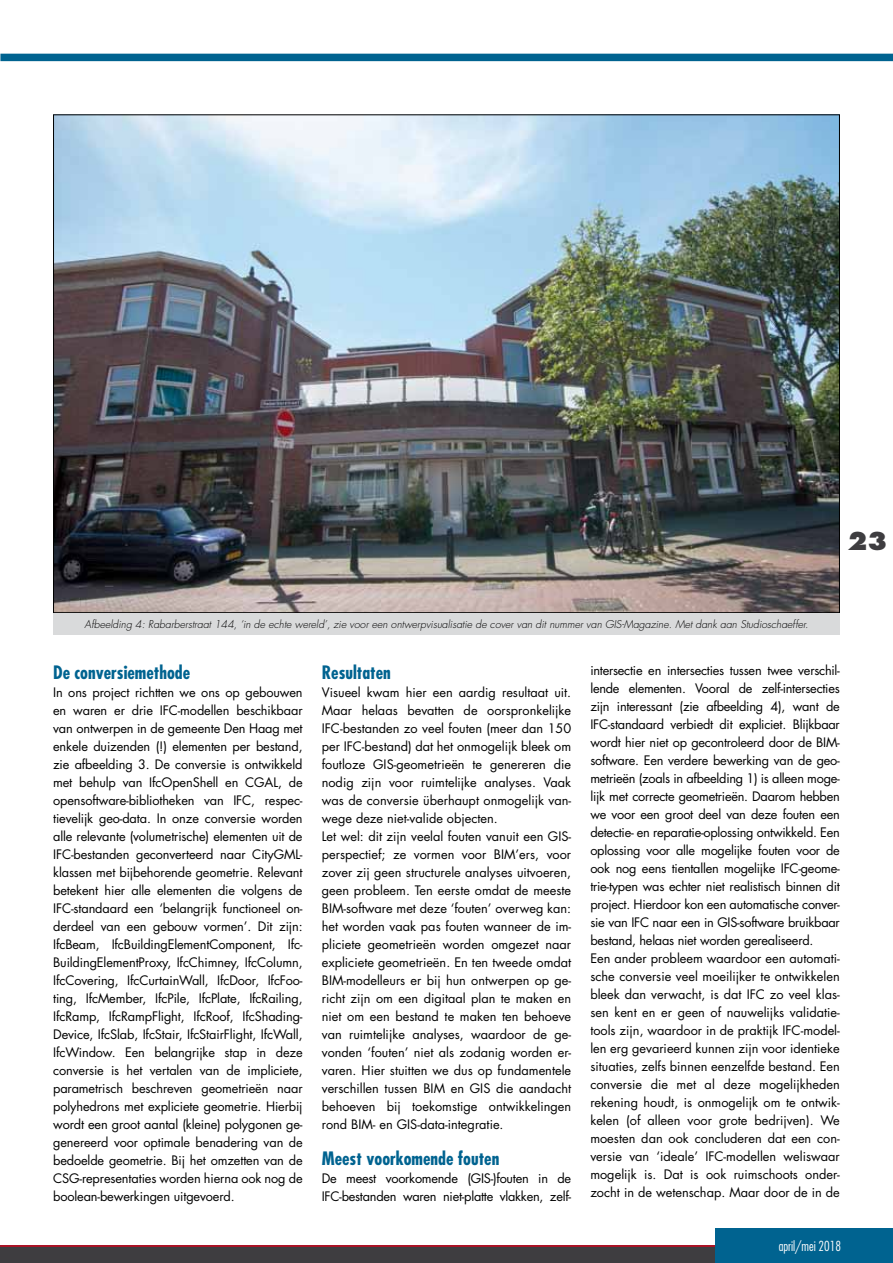
<style>
.page{position:relative;width:893px;height:1263px;background:#fff}
.page>*{position:absolute;margin:0;border:0;box-sizing:border-box;transform-origin:0 0}
.t1{font:800 24px "Futura Std";color:#3e3d40}
.t2{font:700 condensed 18px "Futura Std";color:#006390}
.t3{font:300 condensed 13.5px "Futura";color:#fff}
.t4{font:12.75px/18px "Futura Std";color:#000}
.t5{font:12.75px/18px "Futura Std";letter-spacing:-.02em;color:#000}
.t6{font:italic 300 10.5px "Futura Std";color:#000}
</style>
<div class="page">
<div style="left:0;top:54px;width:893px;height:7px;background:#006390"></div>
<div style="left:0;top:1246px;width:893px;height:17px;background:#3e3d40"></div>
<div style="left:715px;top:1229px;width:178px;height:34px;background:#006390"></div>
<hr style="left:0;top:1245px;width:715px;height:2px;background:#cd071e">
<img style="left:55px;top:116px;width:783px;height:495px">
<div style="left:53px;top:613px;width:787px;height:21px;background:#d9dadb"></div>
<h1 class="t1" style="left:847px;top:526px;width:41px">23</h1>
<p class="t6" style="left:85px;top:618px;width:725px">Afbeelding 4: Rabarberstraat 144, ‘in de echte wereld’, zie voor een ontwerpvisualisatie de cover van dit nummer van GIS-Magazine. Met dank aan Studioschaeffer.</p>
<h2 class="t2" style="left:53px;top:661px;width:139px">De conversiemethode</h2>
<p class="t4" style="left:53px;top:683px;width:251px;text-align:justify">In ons project richtten we ons op gebouwen en waren er drie IFC-modellen beschikbaar van ontwerpen in de gemeente Den Haag met enkele duizenden (!) elementen per bestand, zie afbeelding 3. De conversie is ontwikkeld met behulp van IfcOpenShell en CGAL, de opensoftware-bibliotheken van IFC, respec&shy;tievelijk geo-data. In onze conversie worden alle relevante (volumetrische) elementen uit de IFC-bestanden geconverteerd naar CityGML&shy;klassen met bijbehorende geometrie. Relevant betekent hier alle elementen die volgens de IFC-standaard een ‘belangrijk functioneel on&shy;derdeel van een gebouw vormen’. Dit zijn:<br>IfcBeam, IfcBuildingElementComponent, Ifc-BuildingElementProxy, IfcChimney, IfcColumn, IfcCovering, IfcCurtainWall, IfcDoor, IfcFoo&shy;ting, IfcMember, IfcPile, IfcPlate, IfcRailing, IfcRamp, IfcRampFlight, IfcRoof, IfcShading-Device, IfcSlab, IfcStair, IfcStairFlight, IfcWall, IfcWindow. Een belangrijke stap in deze conversie is het vertalen van de impliciete, parametrisch beschreven geometrieën naar polyhedrons met expliciete geometrie. Hierbij wordt een groot aantal (kleine) polygonen ge&shy;genereerd voor optimale benadering van de bedoelde geometrie. Bij het omzetten van de CSG-representaties worden hierna ook nog de boolean-bewerkingen uitgevoerd.</p>
<h2 class="t2" style="left:322px;top:661px;width:71px">Resultaten</h2>
<p class="t4" style="left:322px;top:683px;width:251px">Visueel kwam hier een aardig resultaat uit.<br>Maar helaas bevatten de oorspronkelijke IFC-bestanden zo veel fouten (meer dan 150 per IFC-bestand) dat het onmogelijk bleek om foutloze GIS-geometrieën te genereren die nodig zijn voor ruimtelijke analyses. Vaak was de conversie überhaupt onmogelijk van&shy;wege deze niet-valide objecten.<br>Let wel: dit zijn veelal fouten vanuit een GIS&shy;perspectief; ze vormen voor BIM’ers, voor zover zij geen structurele analyses uitvoeren, geen probleem. Ten eerste omdat de meeste BIM-software met deze ‘fouten’ overweg kan: het worden vaak pas fouten wanneer de im&shy;pliciete geometrieën worden omgezet naar expliciete geometrieën. En ten tweede omdat BIM-modelleurs er bij hun ontwerpen op ge&shy;richt zijn om een digitaal plan te maken en niet om een bestand te maken ten behoeve van ruimtelijke analyses, waardoor de ge&shy;vonden ‘fouten’ niet als zodanig worden er&shy;varen. Hier stuitten we dus op fundamentele verschillen tussen BIM en GIS die aandacht behoeven bij toekomstige ontwikkelingen rond BIM- en GIS-data-integratie.</p>
<h2 class="t2" style="left:322px;top:1147px;width:179px">Meest voorkomende fouten</h2>
<p class="t5" style="left:322px;top:1169px;width:251px">De meest voorkomende (GIS-)fouten in de<br>IFC-bestanden waren niet-platte vlakken, zelf-</p>
<p class="t5" style="left:590px;top:661px;width:251px">intersectie en intersecties tussen twee verschil&shy;lende elementen. Vooral de zelf-intersecties zijn interessant (zie afbeelding 4), want de IFC-standaard verbiedt dit expliciet. Blijkbaar wordt hier niet op gecontroleerd door de BIM&shy;software. Een verdere bewerking van de geo&shy;metrieën (zoals in afbeelding 1) is alleen moge&shy;lijk met correcte geometrieën. Daarom hebben we voor een groot deel van deze fouten een detectie- en reparatie-oplossing ontwikkeld. Een oplossing voor alle mogelijke fouten voor de ook nog eens tientallen mogelijke IFC-geome&shy;trie-typen was echter niet realistisch binnen dit project. Hierdoor kon een automatische conver&shy;sie van IFC naar een in GIS-software bruikbaar bestand, helaas niet worden gerealiseerd.<br>Een ander probleem waardoor een automati&shy;sche conversie veel moeilijker te ontwikkelen bleek dan verwacht, is dat IFC zo veel klas&shy;sen kent en er geen of nauwelijks validatie&shy;tools zijn, waardoor in de praktijk IFC-model&shy;len erg gevarieerd kunnen zijn voor identieke situaties, zelfs binnen eenzelfde bestand. Een conversie die met al deze mogelijkheden rekening houdt, is onmogelijk om te ontwik&shy;kelen (of alleen voor grote bedrijven). We moesten dan ook concluderen dat een con&shy;versie van ‘ideale’ IFC-modellen weliswaar mogelijk is. Dat is ook ruimschoots onder&shy;zocht in de wetenschap. Maar door de in de</p>
<p class="t3" style="left:779px;top:1238px;width:64px">april/mei 2018</p>
</div>
